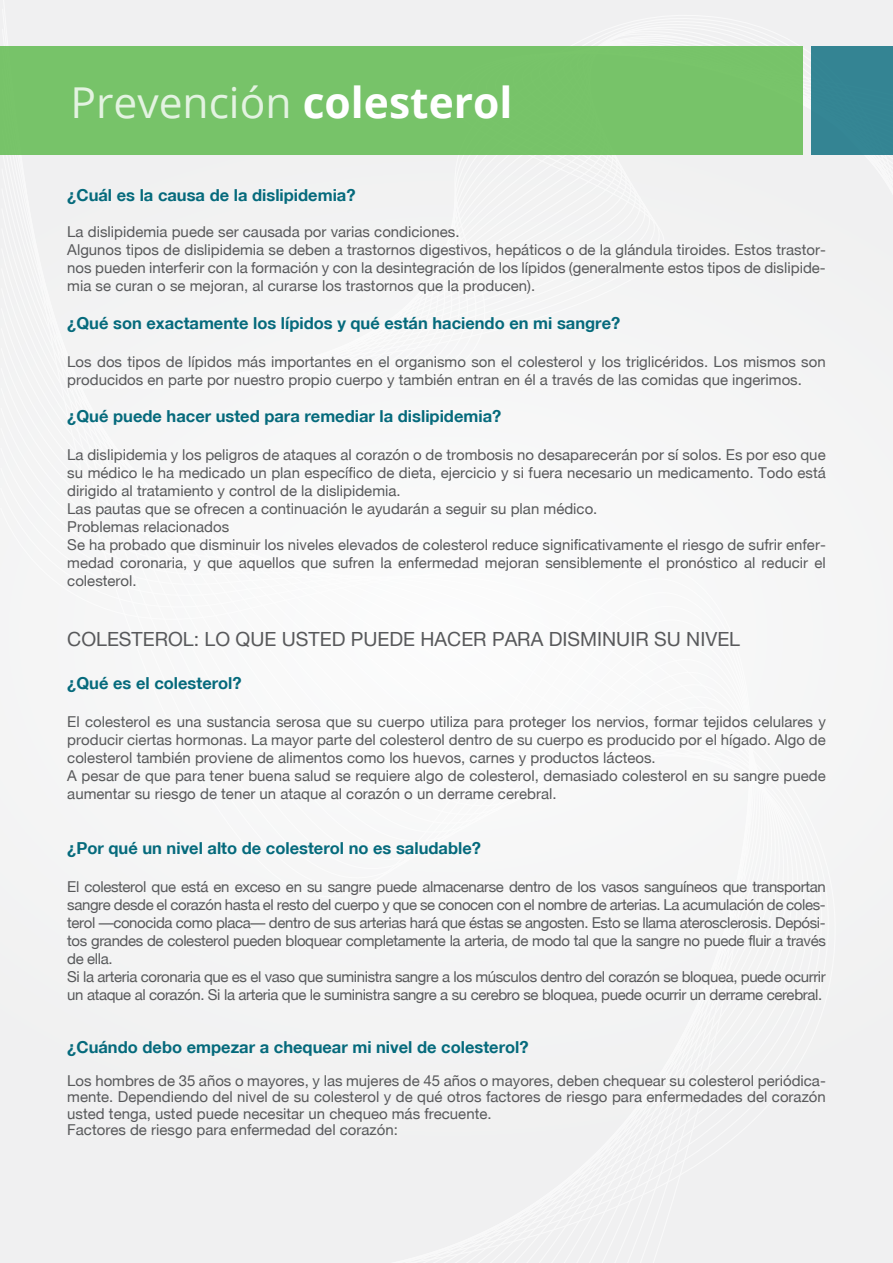
<style>
.page{position:relative;width:893px;height:1263px;background:#f4f4f5}
.page>*{position:absolute;margin:0;border:0;box-sizing:border-box;transform-origin:0 0}
.t1{font:42.6px "Open Sans";color:rgb(255 255 255/.8)}
.t2{font:19.5px "Helvetica Neue";color:#58595b}
.t3{font:700 16.5px "Helvetica Neue";color:#056a7c}
.t4{font:15px/18px "Helvetica Neue";color:#58595b}
.t5{font:15px/18px "Helvetica Neue";letter-spacing:-.025em;color:#58595b}
.s1{font-weight:700;color:#fff}
</style>
<div class="page">
<div style="left:0;top:46px;width:802px;height:108px;background:#77c369"></div>
<div style="left:811px;top:46px;width:81px;height:108px;background:#348493"></div>
<h1 class="t1" style="left:70px;top:73px;width:444px">Prevención <span class="s1">colesterol</span></h1>
<p class="t3" style="left:67px;top:185px;width:290px">¿Cuál es la causa de la dislipidemia?</p>
<p class="t4" style="left:67px;top:223px;width:760px">La dislipidemia puede ser causada por varias condiciones.<br>Algunos tipos de dislipidemia se deben a trastornos digestivos, hepáticos o de la glándula tiroides. Estos trastor&shy;nos pueden interferir con la formación y con la desintegración de los lípidos (generalmente estos tipos de dislipide&shy;mia se curan o se mejoran, al curarse los trastornos que la producen).</p>
<p class="t3" style="left:67px;top:313px;width:554px">¿Qué son exactamente los lípidos y qué están haciendo en mi sangre?</p>
<p class="t4" style="left:67px;top:352px;width:760px">Los dos tipos de lípidos más importantes en el organismo son el colesterol y los triglicéridos. Los mismos son producidos en parte por nuestro propio cuerpo y también entran en él a través de las comidas que ingerimos.</p>
<p class="t3" style="left:67px;top:406px;width:436px">¿Qué puede hacer usted para remediar la dislipidemia?</p>
<p class="t4" style="left:67px;top:446px;width:760px">La dislipidemia y los peligros de ataques al corazón o de trombosis no desaparecerán por sí solos. Es por eso que su médico le ha medicado un plan específico de dieta, ejercicio y si fuera necesario un medicamento. Todo está dirigido al tratamiento y control de la dislipidemia.<br>Las pautas que se ofrecen a continuación le ayudarán a seguir su plan médico.<br>Problemas relacionados<br>Se ha probado que disminuir los niveles elevados de colesterol reduce significativamente el riesgo de sufrir enfer&shy;medad coronaria, y que aquellos que sufren la enfermedad mejoran sensiblemente el pronóstico al reducir el colesterol.</p>
<h2 class="t2" style="left:67px;top:627px;width:674px">COLESTEROL: LO QUE USTED PUEDE HACER PARA DISMINUIR SU NIVEL</h2>
<p class="t3" style="left:67px;top:673px;width:176px">¿Qué es el colesterol?</p>
<p class="t4" style="left:67px;top:712px;width:760px">El colesterol es una sustancia serosa que su cuerpo utiliza para proteger los nervios, formar tejidos celulares y producir ciertas hormonas. La mayor parte del colesterol dentro de su cuerpo es producido por el hígado. Algo de colesterol también proviene de alimentos como los huevos, carnes y productos lácteos.<br>A pesar de que para tener buena salud se requiere algo de colesterol, demasiado colesterol en su sangre puede aumentar su riesgo de tener un ataque al corazón o un derrame cerebral.</p>
<p class="t3" style="left:67px;top:838px;width:415px">¿Por qué un nivel alto de colesterol no es saludable?</p>
<p class="t5" style="left:67px;top:878px;width:760px">El colesterol que está en exceso en su sangre puede almacenarse dentro de los vasos sanguíneos que transportan sangre desde el corazón hasta el resto del cuerpo y que se conocen con el nombre de arterias. La acumulación de coles&shy;terol —conocida como placa— dentro de sus arterias hará que éstas se angosten. Esto se llama aterosclerosis. Depósi&shy;tos grandes de colesterol pueden bloquear completamente la arteria, de modo tal que la sangre no puede fluir a través de ella.<br>Si la arteria coronaria que es el vaso que suministra sangre a los músculos dentro del corazón se bloquea, puede ocurrir un ataque al corazón. Si la arteria que le suministra sangre a su cerebro se bloquea, puede ocurrir un derrame cerebral.</p>
<p class="t3" style="left:67px;top:1037px;width:463px">¿Cuándo debo empezar a chequear mi nivel de colesterol?</p>
<p class="t4" style="left:67px;top:1072px;width:760px;line-height:16.5px">Los hombres de 35 años o mayores, y las mujeres de 45 años o mayores, deben chequear su colesterol periódica&shy;mente. Dependiendo del nivel de su colesterol y de qué otros factores de riesgo para enfermedades del corazón usted tenga, usted puede necesitar un chequeo más frecuente.<br>Factores de riesgo para enfermedad del corazón:</p>
</div>
